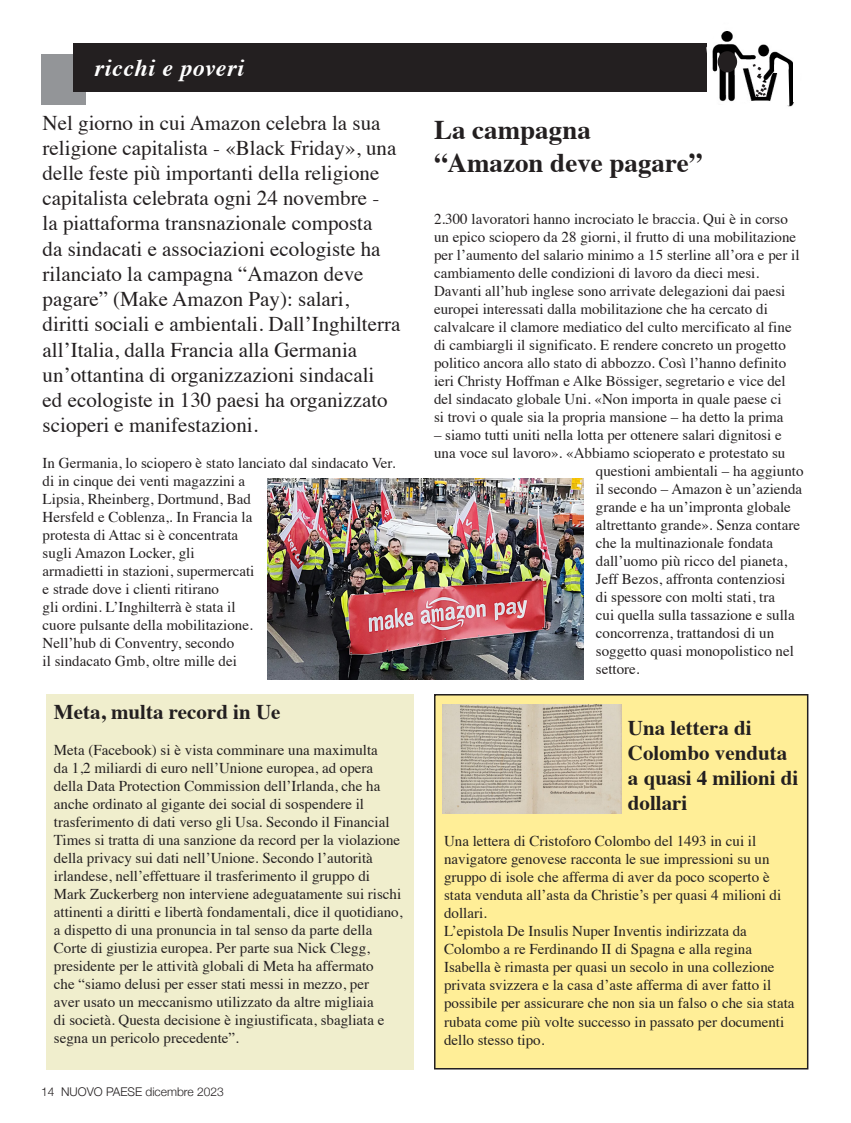
<style>
.page{position:relative;width:851px;height:1123px;background:#fff}
.page>*{position:absolute;margin:0;border:0;box-sizing:border-box;transform-origin:0 0}
.t1{font:700 27px/32.4px "Times";color:#231f20}
.t2{font:italic 700 24px "Times";letter-spacing:.025em;color:#fff}
.t3{font:21px/25.2px "Times";color:#231f20}
.t4{font:700 21px/25.2px "Times";color:#231f20}
.t5{font:15px/18px "Times";color:#231f20}
.t6{font:300 12px "Helvetica Neue";color:#231f20}
</style>
<div class="page">
<div style="left:41px;top:55px;width:44px;height:50px;background:#939598"></div>
<div style="left:73px;top:43px;width:633px;height:48px;background:#231f20"></div>
<img style="left:706px;top:31px;width:48px;height:71px">
<img style="left:754px;top:44px;width:40px;height:63px">
<div style="left:717px;top:51px;width:20px;height:21px;background:#231f20;border-radius:50%"></div>
<svg style="left:752px;top:64px;width:14px;height:33px"></svg>
<svg style="left:774px;top:57px;width:15px;height:49px"></svg>
<div style="left:792px;top:60px;width:7px;height:42px;background:#fff"></div>
<div style="left:434px;top:694px;width:373px;height:374px;background:#ffee97"></div>
<div style="left:434px;top:694px;width:374px;height:375px;border:2px solid #231f20"></div>
<div style="left:46px;top:694px;width:367px;height:375px;background:#f0eecd"></div>
<img style="left:442px;top:704px;width:179px;height:109px">
<img style="left:268px;top:478px;width:315px;height:201px">
<h2 class="t2" style="left:94px;top:58px;width:151px">ricchi e poveri</h2>
<p class="t3" style="left:43px;top:112px;width:359px">Nel giorno in cui Amazon celebra la sua religione capitalista - «Black Friday», una delle feste più importanti della religione capitalista celebrata ogni 24 novembre -<br>la piattaforma transnazionale composta<br>da sindacati e associazioni ecologiste ha rilanciato la campagna “Amazon deve pagare” (Make Amazon Pay): salari, diritti sociali e ambientali. Dall’Inghilterra all’Italia, dalla Francia alla Germania un’ottantina di organizzazioni sindacali<br>ed ecologiste in 130 paesi ha organizzato scioperi e manifestazioni.</p>
<p class="t5" style="left:43px;top:455px;width:354px">In Germania, lo sciopero è stato lanciato dal sindacato Ver. di in cinque dei venti magazzini a<br>Lipsia, Rheinberg, Dortmund, Bad<br>Hersfeld e Coblenza,. In Francia la<br>protesta di Attac si è concentrata<br>sugli Amazon Locker, gli<br>armadietti in stazioni, supermercati<br>e strade dove i clienti ritirano<br>gli ordini. L’Inghilterrà è stata il<br>cuore pulsante della mobilitazione.<br>Nell’hub di Conventry, secondo<br>il sindacato Gmb, oltre mille dei</p>
<h3 class="t4" style="left:54px;top:700px;width:228px">Meta, multa record in Ue</h3>
<p class="t5" style="left:54px;top:742px;width:350px">Meta (Facebook) si è vista comminare una maximulta<br>da 1,2 miliardi di euro nell’Unione europea, ad opera della Data Protection Commission dell’Irlanda, che ha anche ordinato al gigante dei social di sospendere il trasferimento di dati verso gli Usa. Secondo il Financial Times si tratta di una sanzione da record per la violazione della privacy sui dati nell’Unione. Secondo l’autorità irlandese, nell’effettuare il trasferimento il gruppo di Mark Zuckerberg non interviene adeguatamente sui rischi attinenti a diritti e libertà fondamentali, dice il quotidiano, a dispetto di una pronuncia in tal senso da parte della Corte di giustizia europea. Per parte sua Nick Clegg, presidente per le attività globali di Meta ha affermato<br>che “siamo delusi per esser stati messi in mezzo, per<br>aver usato un meccanismo utilizzato da altre migliaia<br>di società. Questa decisione è ingiustificata, sbagliata e segna un pericolo precedente”.</p>
<p class="t6" style="left:41px;top:1084px;width:184px">14 NUOVO PAESE dicembre 2023</p>
<h1 class="t1" style="left:434px;top:116px;width:269px">La campagna “Amazon deve pagare”</h1>
<p class="t5" style="left:434px;top:211px;width:367px">2.300 lavoratori hanno incrociato le braccia. Qui è in corso un epico sciopero da 28 giorni, il frutto di una mobilitazione per l’aumento del salario minimo a 15 sterline all’ora e per il cambiamento delle condizioni di lavoro da dieci mesi.<br>Davanti all’hub inglese sono arrivate delegazioni dai paesi europei interessati dalla mobilitazione che ha cercato di calvalcare il clamore mediatico del culto mercificato al fine di cambiargli il significato. E rendere concreto un progetto politico ancora allo stato di abbozzo. Così l’hanno definito ieri Christy Hoffman e Alke Bössiger, segretario e vice del del sindacato globale Uni. «Non importa in quale paese ci<br>si trovi o quale sia la propria mansione – ha detto la prima</p>
<p class="t5" style="left:434px;top:427px;width:349px">– siamo tutti uniti nella lotta per ottenere salari dignitosi e</p>
<p class="t5" style="left:434px;top:445px;width:353px">una voce sul lavoro». «Abbiamo scioperato e protestato su</p>
<p class="t5" style="left:595px;top:463px;width:209px">questioni ambientali – ha aggiunto</p>
<p class="t5" style="left:595px;top:481px;width:208px">il secondo – Amazon è un’azienda</p>
<p class="t5" style="left:595px;top:499px;width:196px">grande e ha un’impronta globale</p>
<p class="t5" style="left:595px;top:517px;width:206px">altrettanto grande». Senza contare</p>
<p class="t5" style="left:595px;top:535px;width:179px">che la multinazionale fondata</p>
<p class="t5" style="left:595px;top:553px;width:193px">dall’uomo più ricco del pianeta,</p>
<p class="t5" style="left:595px;top:571px;width:191px">Jeff Bezos, affronta contenziosi</p>
<p class="t5" style="left:595px;top:589px;width:181px">di spessore con molti stati, tra</p>
<p class="t5" style="left:595px;top:607px;width:200px">cui quella sulla tassazione e sulla</p>
<p class="t5" style="left:595px;top:625px;width:180px">concorrenza, trattandosi di un</p>
<p class="t5" style="left:595px;top:643px;width:199px">soggetto quasi monopolistico nel</p>
<p class="t5" style="left:595px;top:661px;width:45px">settore.</p>
<h3 class="t4" style="left:627px;top:717px;width:172px">Una lettera di<br>Colombo venduta a quasi 4 milioni di dollari</h3>
<p class="t5" style="left:444px;top:833px;width:352px">Una lettera di Cristoforo Colombo del 1493 in cui il navigatore genovese racconta le sue impressioni su un gruppo di isole che afferma di aver da poco scoperto è stata venduta all’asta da Christie’s per quasi 4 milioni di dollari.<br>L’epistola De Insulis Nuper Inventis indirizzata da Colombo a re Ferdinando II di Spagna e alla regina Isabella è rimasta per quasi un secolo in una collezione privata svizzera e la casa d’aste afferma di aver fatto il possibile per assicurare che non sia un falso o che sia stata rubata come più volte successo in passato per documenti dello stesso tipo.</p>
</div>
